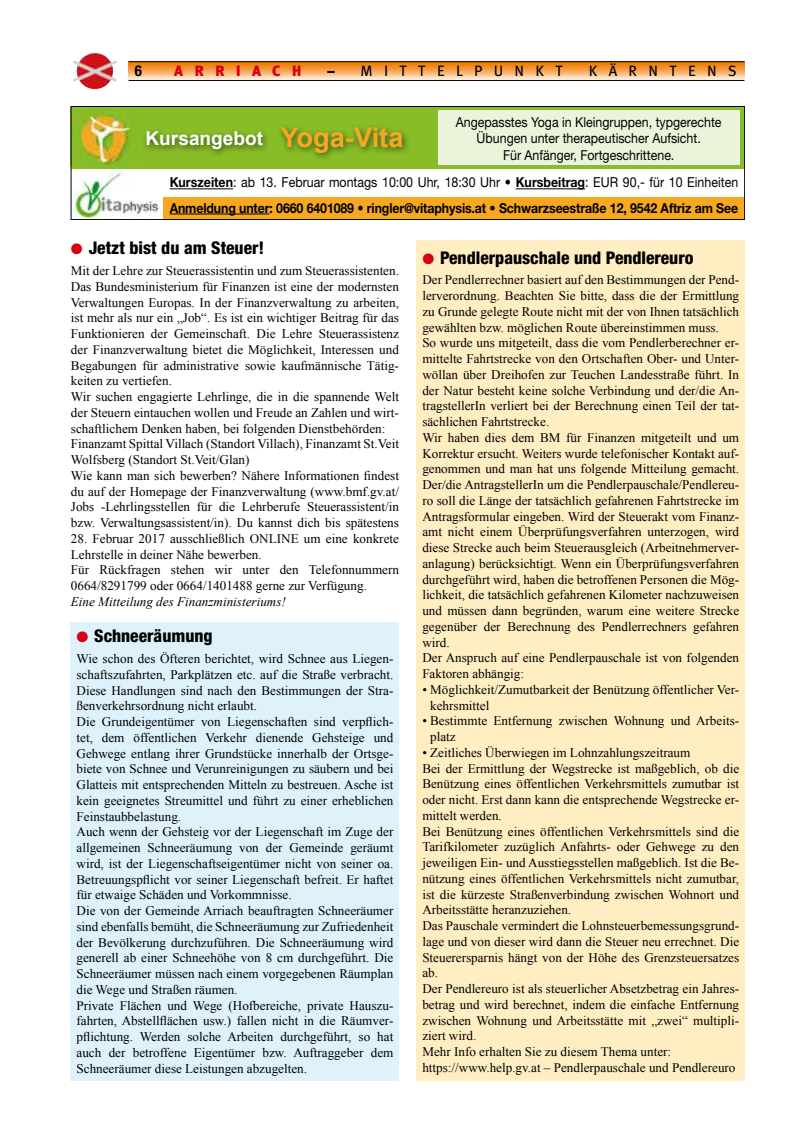
<style>
.page{position:relative;width:798px;height:1134px;background:#fff}
.page>*{position:absolute;margin:0;border:0;box-sizing:border-box;transform-origin:0 0}
.t1{font:700 19.12px "Arial";color:#fff}
.t2{font:800 condensed 17.5px "Helvetica Neue";color:#000}
.t3{font:15px "Meta Fiz";letter-spacing:.75em;color:#000}
.t4{font:900 15px "Meta Plus";letter-spacing:.75em;color:#d90014}
.t5{font:700 condensed 15px "Helvetica Neue";color:#000}
.t6{font:700 13.75px/25.1px "Helvetica Neue";letter-spacing:-.01em;color:#000;scale:.9 1}
.t7{font:13.75px/16.5px "Helvetica Neue";color:#000;text-align:center;scale:.9 1}
.t8{font:13.12px/15.8px "Times New Roman";color:#000}
.t9{font:italic 13.12px "Times New Roman";color:#000}
.s1{font-family:"Meta Plus";font-weight:900}
.s2{font-size:27.25px;color:#f7a821}
.s3{font-weight:400}
.s4{color:#d90014}
</style>
<div class="page">
<div style="left:71px;top:622px;width:328px;height:459px;background:#dff2fb"></div>
<div style="left:416px;top:240px;width:328px;height:841px;background:#ffeec2"></div>
<svg style="left:128px;top:62px;width:616px;height:18px;background:#f3ab62"></svg>
<hr style="left:128px;top:61px;width:616px;height:1px;background:#000">
<img style="left:73px;top:53px;width:44px;height:36px">
<hr style="left:128px;top:80px;width:616px;height:1px;background:#000">
<img style="left:73px;top:171px;width:88px;height:47px">
<div style="left:163px;top:197px;width:581px;height:23px;background:#f7a821"></div>
<hr style="left:170px;top:188px;width:63px;height:1px;background:#000">
<hr style="left:515px;top:188px;width:70px;height:1px;background:#000">
<hr style="left:170px;top:214px;width:99px;height:1px;background:#000">
<div style="left:71px;top:106px;width:673px;height:63px;background:#89bd27"></div>
<img style="left:73px;top:108px;width:58px;height:58px">
<img style="left:144px;top:131px;width:123px;height:24px">
<img style="left:279px;top:126px;width:129px;height:33px">
<div style="left:438px;top:110px;width:301px;height:55px;background:#ebf3db"></div>
<div style="left:71px;top:106px;width:673px;height:114px;border:1px solid #000"></div>
<p class="t5" style="left:135px;top:62px;width:9px">6</p>
<p class="t4" style="left:174px;top:62px;width:129px">ARRIACH</p>
<p class="t3" style="left:327px;top:62px;width:237px"><span class="s1">–</span> MITTELPUNKT</p>
<p class="t3" style="left:588px;top:62px;width:149px">KÄRNTENS</p>
<h1 class="t1" style="left:145px;top:126px;width:259px">Kursangebot <span class="s2">Yoga-Vita</span></h1>
<p class="t7" style="left:455px;top:113px;width:296px">Angepasstes Yoga in Kleingruppen, typgerechte<br>Übungen unter therapeutischer Aufsicht.<br>Für Anfänger, Fortgeschrittene.</p>
<p class="t6" style="left:170px;top:170px;width:633px">Kurszeiten<span class="s3">: ab 13. Februar montags 10:00 Uhr, 18:30 Uhr •</span> Kursbeitrag<span class="s3">: EUR 90,- für 10 Einheiten<br></span>Anmeldung unter: 0660 6401089 • ringler@vitaphysis.at • Schwarzseestraße 12, 9542 Aftriz am See</p>
<h2 class="t2" style="left:71px;top:237px;width:195px"><span class="s4">●</span> Jetzt bist du am Steuer!</h2>
<p class="t8" style="left:71px;top:263px;width:329px">Mit der Lehre zur Steuerassistentin und zum Steuerassistenten.<br>Das Bundesministerium für Finanzen ist eine der modernsten Verwaltungen Europas. In der Finanzverwaltung zu arbeiten, ist mehr als nur ein „Job“. Es ist ein wichtiger Beitrag für das Funktionieren der Gemeinschaft. Die Lehre Steuerassistenz der Finanzverwaltung bietet die Möglichkeit, Interessen und Begabungen für administrative sowie kaufmännische Tätig&shy;keiten zu vertiefen.<br>Wir suchen engagierte Lehrlinge, die in die spannende Welt der Steuern eintauchen wollen und Freude an Zahlen und wirt&shy;schaftlichem Denken haben, bei folgenden Dienstbehörden:<br>Finanzamt Spittal Villach (Standort Villach), Finanzamt St.Veit Wolfsberg (Standort St.Veit/Glan)<br>Wie kann man sich bewerben? Nähere Informationen findest du auf der Homepage der Finanzverwaltung (www.bmf.gv.at/ Jobs -Lehrlingsstellen für die Lehrberufe Steuerassistent/in bzw. Verwaltungsassistent/in). Du kannst dich bis spätestens</p>
<p class="t8" style="left:71px;top:530px;width:329px">28. Februar 2017 ausschließlich ONLINE um eine konkrete Lehrstelle in deiner Nähe bewerben.<br>Für Rückfragen stehen wir unter den Telefonnummern 0664/8291799 oder 0664/1401488 gerne zur Verfügung.</p>
<p class="t9" style="left:71px;top:592px;width:216px">Eine Mitteilung des Finanzministeriums!</p>
<h2 class="t2" style="left:76px;top:625px;width:138px"><span class="s4">●</span> Schneeräumung</h2>
<p class="t8" style="left:76px;top:651px;width:318px">Wie schon des Öfteren berichtet, wird Schnee aus Liegen&shy;schaftszufahrten, Parkplätzen etc. auf die Straße verbracht.<br>Diese Handlungen sind nach den Bestimmungen der Stra&shy;ßenverkehrsordnung nicht erlaubt.<br>Die Grundeigentümer von Liegenschaften sind verpflich&shy;tet, dem öffentlichen Verkehr dienende Gehsteige und Gehwege entlang ihrer Grundstücke innerhalb der Ortsge&shy;biete von Schnee und Verunreinigungen zu säubern und bei Glatteis mit entsprechenden Mitteln zu bestreuen. Asche ist kein geeignetes Streumittel und führt zu einer erheblichen Feinstaubbelastung.<br>Auch wenn der Gehsteig vor der Liegenschaft im Zuge der allgemeinen Schneeräumung von der Gemeinde geräumt wird, ist der Liegenschaftseigentümer nicht von seiner oa.<br>Betreuungspflicht vor seiner Liegenschaft befreit. Er haftet für etwaige Schäden und Vorkommnisse.<br>Die von der Gemeinde Arriach beauftragten Schneeräumer sind ebenfalls bemüht, die Schneeräumung zur Zufriedenheit der Bevölkerung durchzuführen. Die Schneeräumung wird generell ab einer Schneehöhe von 8 cm durchgeführt. Die Schneeräumer müssen nach einem vorgegebenen Räumplan die Wege und Straßen räumen.<br>Private Flächen und Wege (Hofbereiche, private Hauszu&shy;fahrten, Abstellflächen usw.) fallen nicht in die Räumver&shy;pflichtung. Werden solche Arbeiten durchgeführt, so hat auch der betroffene Eigentümer bzw. Auftraggeber dem Schneeräumer diese Leistungen abzugelten.</p>
<h2 class="t2" style="left:422px;top:247px;width:272px"><span class="s4">●</span> Pendlerpauschale und Pendlereuro</h2>
<p class="t8" style="left:422px;top:272px;width:318px">Der Pendlerrechner basiert auf den Bestimmungen der Pend&shy;lerverordnung. Beachten Sie bitte, dass die der Ermittlung zu Grunde gelegte Route nicht mit der von Ihnen tatsächlich gewählten bzw. möglichen Route übereinstimmen muss.<br>So wurde uns mitgeteilt, dass die vom Pendlerberechner er&shy;mittelte Fahrtstrecke von den Ortschaften Ober- und Unter&shy;wöllan über Dreihofen zur Teuchen Landesstraße führt. In der Natur besteht keine solche Verbindung und der/die An&shy;tragstellerIn verliert bei der Berechnung einen Teil der tat&shy;sächlichen Fahrtstrecke.<br>Wir haben dies dem BM für Finanzen mitgeteilt und um Korrektur ersucht. Weiters wurde telefonischer Kontakt auf&shy;genommen und man hat uns folgende Mitteilung gemacht.<br>Der/die AntragstellerIn um die Pendlerpauschale/Pendlereu&shy;ro soll die Länge der tatsächlich gefahrenen Fahrtstrecke im Antragsformular eingeben. Wird der Steuerakt vom Finanz&shy;amt nicht einem Überprüfungsverfahren unterzogen, wird diese Strecke auch beim Steuerausgleich (Arbeitnehmerver&shy;anlagung) berücksichtigt. Wenn ein Überprüfungsverfahren durchgeführt wird, haben die betroffenen Personen die Mög&shy;lichkeit, die tatsächlich gefahrenen Kilometer nachzuweisen und müssen dann begründen, warum eine weitere Strecke gegenüber der Berechnung des Pendlerrechners gefahren wird.<br>Der Anspruch auf eine Pendlerpauschale ist von folgenden Faktoren abhängig:</p>
<p class="t8" style="left:430px;top:681px;width:310px;text-indent:-8px">• Möglichkeit/Zumutbarkeit der Benützung öffentlicher Ver&shy;kehrsmittel</p>
<p class="t8" style="left:430px;top:713px;width:310px;text-indent:-8px">• Bestimmte Entfernung zwischen Wohnung und Arbeits&shy;platz</p>
<p class="t8" style="left:422px;top:744px;width:318px">• Zeitliches Überwiegen im Lohnzahlungszeitraum<br>Bei der Ermittlung der Wegstrecke ist maßgeblich, ob die Benützung eines öffentlichen Verkehrsmittels zumutbar ist oder nicht. Erst dann kann die entsprechende Wegstrecke er&shy;mittelt werden.<br>Bei Benützung eines öffentlichen Verkehrsmittels sind die Tarifkilometer zuzüglich Anfahrts- oder Gehwege zu den jeweiligen Ein- und Ausstiegsstellen maßgeblich. Ist die Be&shy;nützung eines öffentlichen Verkehrsmittels nicht zumutbar, ist die kürzeste Straßenverbindung zwischen Wohnort und Arbeitsstätte heranzuziehen.<br>Das Pauschale vermindert die Lohnsteuerbemessungsgrund&shy;lage und von dieser wird dann die Steuer neu errechnet. Die Steuerersparnis hängt von der Höhe des Grenzsteuersatzes ab.<br>Der Pendlereuro ist als steuerlicher Absetzbetrag ein Jahres&shy;betrag und wird berechnet, indem die einfache Entfernung zwischen Wohnung und Arbeitsstätte mit „zwei“ multipli&shy;ziert wird.<br>Mehr Info erhalten Sie zu diesem Thema unter: https://www.help.gv.at – Pendlerpauschale und Pendlereuro</p>
</div>
